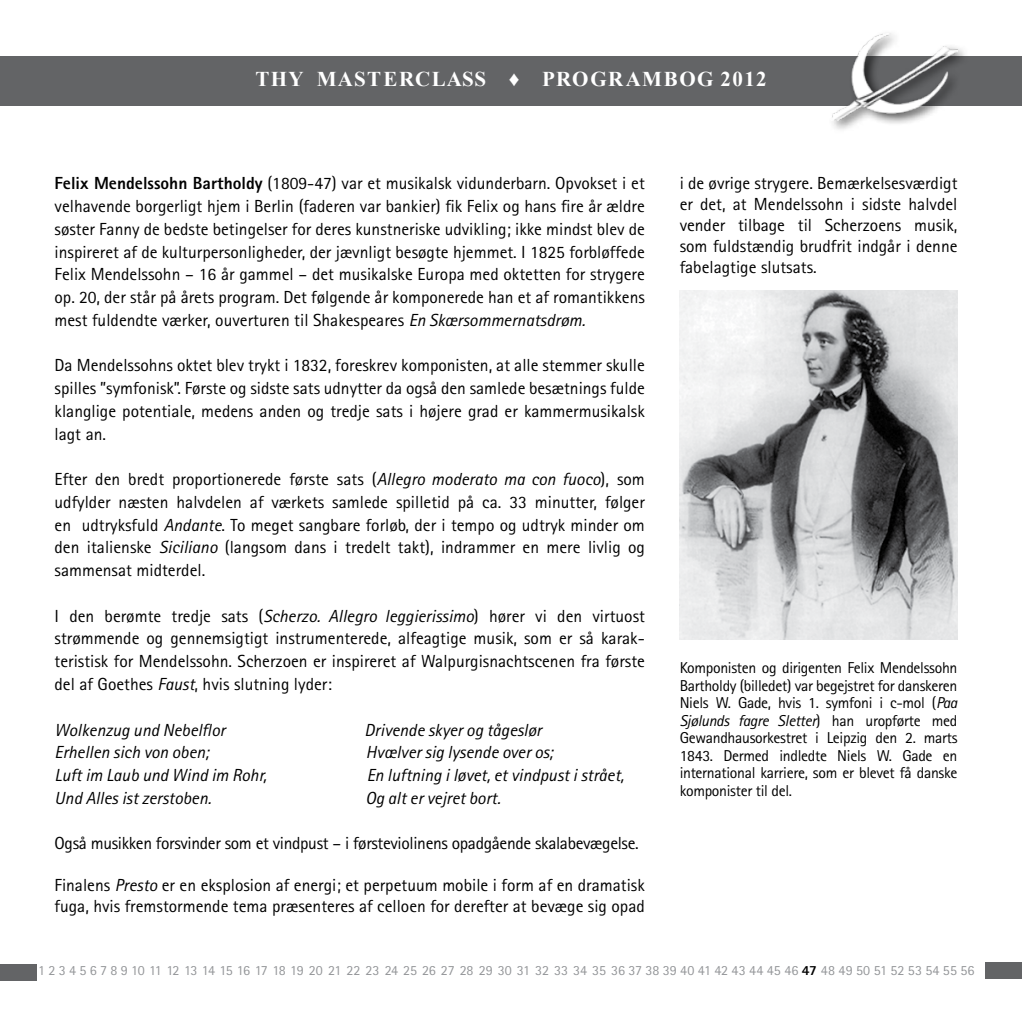
<style>
.page{position:relative;width:1022px;height:1022px;background:#fff}
.page>*{position:absolute;margin:0;border:0;box-sizing:border-box;transform-origin:0 0}
.t1{font:700 21px "Times New Roman";letter-spacing:.07em;color:#fff}
.t2{font:17.5px/22.8px "Rotis Sans Serif";color:#000;text-align:justify}
.t3{font:italic 17.5px "Rotis Sans Serif";color:#000}
.t4{font:17.5px "Rotis Sans Serif";letter-spacing:-.02em;color:#000}
.t5{font:15.75px/17.5px "Rotis Sans Serif";letter-spacing:-.02em;color:#000;text-align:justify}
.t6{font:14px "Rotis Sans Serif";letter-spacing:-.01em;color:#939598}
.s1{font-weight:800}
.s2{font-style:italic}
.s3{font-weight:800;color:#000}
</style>
<div class="page">
<div style="left:0;top:56px;width:1022px;height:50px;background:#636466"></div>
<div style="left:828px;top:29px;width:143px;height:105px;background:#000;opacity:.75"></div>
<img style="left:832px;top:33px;width:125px;height:88px">
<div style="left:0;top:964px;width:36px;height:17px;background:#636466"></div>
<div style="left:986px;top:962px;width:36px;height:17px;background:#636466"></div>
<img style="left:680px;top:290px;width:277px;height:350px">
<p class="t1" style="left:255px;top:65px;width:513px">THY MASTERCLASS ♦ PROGRAMBOG 2012</p>
<p class="t2" style="left:55px;top:172px;width:592px"><span class="s1">Felix Mendelssohn Bartholdy</span> (1809-47) var et musikalsk vidunderbarn. Opvokset i et velhavende borgerligt hjem i Berlin (faderen var bankier) fik Felix og hans fire år ældre søster Fanny de bedste betingelser for deres kunstneriske udvikling; ikke mindst blev de inspireret af de kulturpersonligheder, der jævnligt besøgte hjemmet. I 1825 forbløffede Felix Mendelssohn – 16 år gammel – det musikalske Europa med oktetten for strygere op. 20, der står på årets program. Det følgende år komponerede han et af romantikkens mest fuldendte værker, ouverturen til Shakespeares <span class="s2">En Skærsommernatsdrøm.</span></p>
<p class="t2" style="left:55px;top:354px;width:592px">Da Mendelssohns oktet blev trykt i 1832, foreskrev komponisten, at alle stemmer skulle spilles ”symfonisk”. Første og sidste sats udnytter da også den samlede besætnings fulde klanglige potentiale, medens anden og tredje sats i højere grad er kammermusikalsk lagt an.</p>
<p class="t2" style="left:55px;top:468px;width:592px">Efter den bredt proportionerede første sats (<span class="s2">Allegro moderato ma con fuoco</span>), som udfylder næsten halvdelen af værkets samlede spilletid på ca. 33 minutter, følger en udtryksfuld <span class="s2">Andante</span>. To meget sangbare forløb, der i tempo og udtryk minder om den italienske <span class="s2">Siciliano</span> (langsom dans i tredelt takt), indrammer en mere livlig og sammensat midterdel.</p>
<p class="t2" style="left:55px;top:604px;width:592px">I den berømte tredje sats (<span class="s2">Scherzo. Allegro leggierissimo</span>) hører vi den virtuost strømmende og gennemsigtigt instrumenterede, alfeagtige musik, som er så karak&shy;teristisk for Mendelssohn. Scherzoen er inspireret af Walpurgisnachtscenen fra første del af Goethes <span class="s2">Faust</span>, hvis slutning lyder:</p>
<p class="t3" style="left:55px;top:719px;width:172px">Wolkenzug und Nebelflor</p>
<p class="t3" style="left:365px;top:719px;width:179px">Drivende skyer og tågeslør</p>
<p class="t3" style="left:55px;top:742px;width:156px">Erhellen sich von oben;</p>
<p class="t3" style="left:366px;top:742px;width:188px">Hvælver sig lysende over os;</p>
<p class="t3" style="left:55px;top:765px;width:214px">Luft im Laub und Wind im Rohr,</p>
<p class="t3" style="left:367px;top:765px;width:259px">En luftning i løvet, et vindpust i strået,</p>
<p class="t3" style="left:55px;top:787px;width:158px">Und Alles ist zerstoben.</p>
<p class="t3" style="left:365px;top:787px;width:137px">Og alt er vejret bort.</p>
<p class="t4" style="left:55px;top:833px;width:586px">Også musikken forsvinder som et vindpust – i førsteviolinens opadgående skalabevægelse.</p>
<p class="t2" style="left:55px;top:875px;width:592px;line-height:21px">Finalens <span class="s2">Presto</span> er en eksplosion af energi; et perpetuum mobile i form af en dramatisk fuga, hvis fremstormende tema præsenteres af celloen for derefter at bevæge sig opad</p>
<p class="t2" style="left:680px;top:173px;width:279px;line-height:21px">i de øvrige strygere. Bemærkelsesværdigt er det, at Mendelssohn i sidste halvdel vender tilbage til Scherzoens musik, som fuldstændig brudfrit indgår i denne fabelagtige slutsats.</p>
<p class="t5" style="left:680px;top:659px;width:279px">Komponisten og dirigenten Felix Mendelssohn Bartholdy (billedet) var begejstret for danskeren Niels W. Gade, hvis 1. symfoni i c-mol (<span class="s2">Paa Sjølunds fagre Sletter</span>) han uropførte med Gewandhausorkestret i Leipzig den 2. marts 1843. Dermed indledte Niels W. Gade en international karriere, som er blevet få danske komponister til del.</p>
<p class="t6" style="left:38px;top:962px;width:938px">1 2 3 4 5 6 7 8 9 10 11 12 13 14 15 16 17 18 19 20 21 22 23 24 25 26 27 28 29 30 31 32 33 34 35 36 37 38 39 40 41 42 43 44 45 46 <span class="s3">47</span> 48 49 50 51 52 53 54 55 56</p>
</div>
